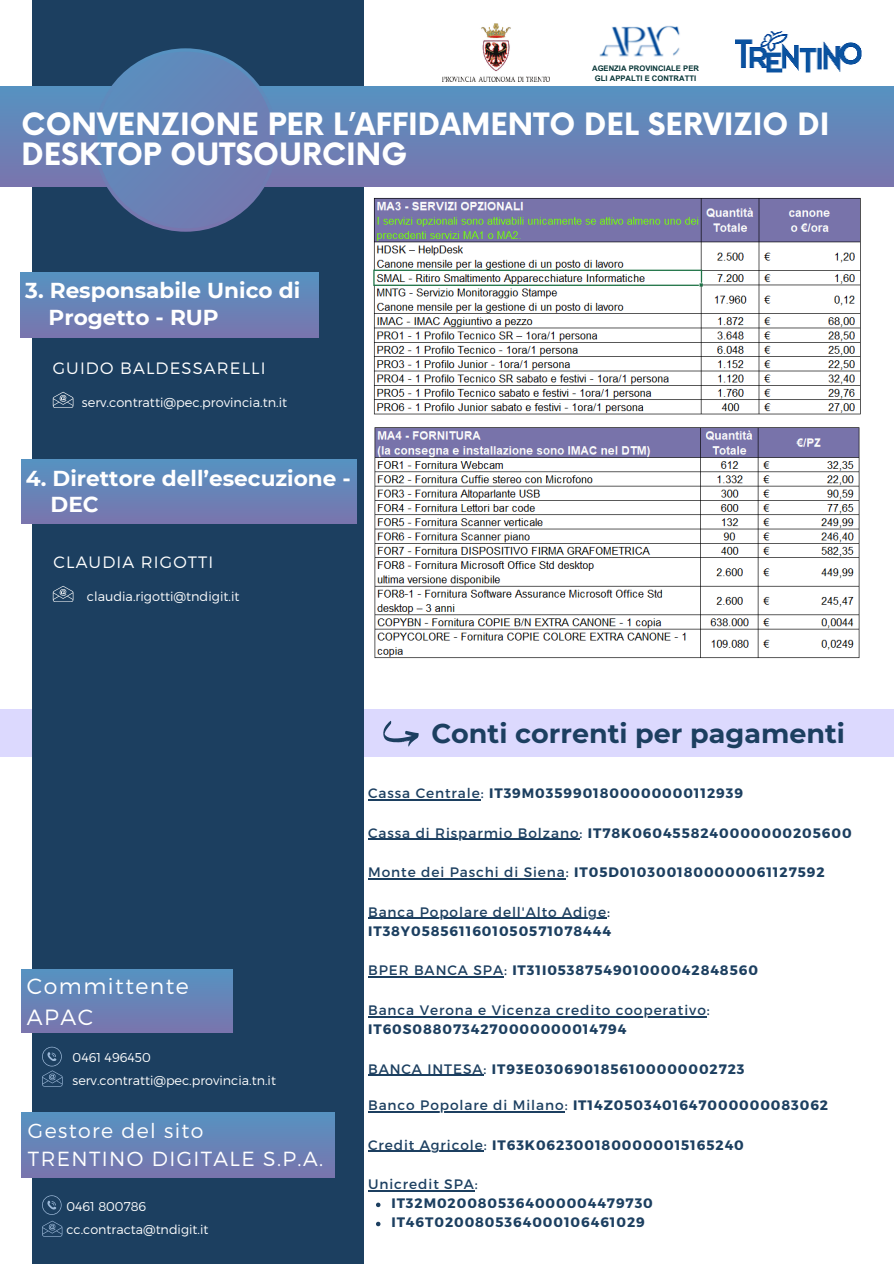
<style>
.page{position:relative;width:894px;height:1264px;background:#fff}
.page>*{position:absolute;margin:0;border:0;box-sizing:border-box;transform-origin:0 0}
.t1{font:700 30px/29.2px "Now";color:#fff}
.t2{font:700 27px "Montserrat";color:#1c3f60}
.t3{font:300 22.05px/30.3px "Montserrat";letter-spacing:.07em;color:#fff}
.t4{font:700 21.6px "Montserrat";color:#fff}
.t5{font:300 20.4px/28.2px "Montserrat";letter-spacing:.07em;color:#fff}
.t6{font:300 16.5px "Montserrat";letter-spacing:.07em;color:#fff}
.t7{font:700 13.65px "Montserrat";letter-spacing:.065em;color:#1c3f60}
.t8{font:13.65px/19.2px "Montserrat";letter-spacing:.065em;color:#1c3f60}
.t9{font:300 12.9px "Montserrat";color:#fff}
.t10{font:300 12.75px "Montserrat";color:#fff}
.t11{font:700 7.65px "Arial MT Pro";color:#053435}
.s1{font-weight:400}
.s2{font-weight:700}
</style>
<div class="page">
<div style="left:0;top:709px;width:893px;height:48px;background:#dcd9fe"></div>
<div style="left:32px;top:0;width:331px;height:1263px;background:#1c3f60"></div>
<div style="left:0;top:86px;width:893px;height:101px;background:linear-gradient(to bottom,#5692c1,#7974ad)"></div>
<svg style="left:94px;top:48px;width:183px;height:184px"></svg>
<img style="left:599px;top:26px;width:81px;height:31px">
<img style="left:735px;top:32px;width:125px;height:41px">
<img style="left:442px;top:24px;width:107px;height:57px">
<svg style="left:42px;top:1220px;width:20px;height:16px"></svg>
<svg style="left:42px;top:1195px;width:19px;height:19px"></svg>
<svg style="left:42px;top:1046px;width:20px;height:40px"></svg>
<svg style="left:383px;top:720px;width:35px;height:26px"></svg>
<div style="left:22px;top:969px;width:210px;height:63px;background:linear-gradient(to bottom,#5693c1,#7975ad)"></div>
<div style="left:22px;top:1112px;width:313px;height:65px;background:linear-gradient(to bottom,#5692c1,#7975ae)"></div>
<div style="left:22px;top:460px;width:334px;height:63px;background:linear-gradient(to bottom,#5692c1,#7975ad)"></div>
<svg style="left:53px;top:586px;width:20px;height:15px"></svg>
<div style="left:20px;top:272px;width:299px;height:65px;background:linear-gradient(to bottom,#5692c1,#7975ae)"></div>
<svg style="left:53px;top:392px;width:20px;height:15px"></svg>
<img style="left:373px;top:197px;width:488px;height:218px">
<img style="left:374px;top:427px;width:486px;height:232px">
<hr style="left:368px;top:799px;width:112px;height:1px;background:#1c3f60">
<hr style="left:368px;top:839px;width:211px;height:1px;background:#1c3f60">
<hr style="left:368px;top:878px;width:197px;height:1px;background:#1c3f60">
<hr style="left:368px;top:917px;width:239px;height:2px;background:#1c3f60">
<hr style="left:368px;top:976px;width:136px;height:1px;background:#1c3f60">
<hr style="left:368px;top:1016px;width:338px;height:1px;background:#1c3f60">
<hr style="left:368px;top:1074px;width:115px;height:1px;background:#1c3f60">
<hr style="left:368px;top:1111px;width:196px;height:1px;background:#1c3f60">
<hr style="left:368px;top:1150px;width:115px;height:1px;background:#1c3f60">
<hr style="left:368px;top:1190px;width:107px;height:1px;background:#1c3f60">
<svg style="left:376px;top:1202px;width:4px;height:5px"></svg>
<svg style="left:376px;top:1221px;width:4px;height:5px"></svg>
<p class="t11" style="left:592px;top:65px;width:108px">AGENZIA PROVINCIALE PER</p>
<h6 class="t11" style="left:594px;top:76px;width:103px">GLI APPALTI E CONTRATTI</h6>
<p class="t1" style="left:22px;top:112px;width:809px">CONVENZIONE PER L’AFFIDAMENTO DEL SERVIZIO DI<br>DESKTOP OUTSOURCING</p>
<h3 class="t4" style="left:25px;top:277px;width:276px">3. Responsabile Unico di</h3>
<p class="t4" style="left:49px;top:304px;width:172px">Progetto - RUP</p>
<h2 class="t6" style="left:53px;top:357px;width:214px">GUIDO BALDESSARELLI</h2>
<p class="t9" style="left:82px;top:394px;width:207px">serv.contratti@pec.provincia.tn.it</p>
<h4 class="t4" style="left:26px;top:465px;width:326px">4. Direttore dell’esecuzione -</h4>
<p class="t4" style="left:51px;top:491px;width:50px">DEC</p>
<h4 class="t6" style="left:53px;top:551px;width:161px">CLAUDIA RIGOTTI</h4>
<p class="t9" style="left:87px;top:588px;width:154px">claudia.rigotti@tndigit.it</p>
<h6 class="t3" style="left:27px;top:970px;width:163px">Committente<br>APAC</h6>
<p class="t10" style="left:73px;top:1049px;width:80px">0461 496450</p>
<p class="t10" style="left:73px;top:1072px;width:205px">serv.contratti@pec.provincia.tn.it</p>
<p class="t5" style="left:28px;top:1115px;width:296px">Gestore del sito<br>TRENTINO DIGITALE S.P.A.</p>
<p class="t10" style="left:66px;top:1197px;width:81px">0461 800786</p>
<p class="t10" style="left:66px;top:1220px;width:143px">cc.contracta@tndigit.it</p>
<p class="t2" style="left:431px;top:717px;width:415px">Conti correnti per pagamenti</p>
<p class="t7" style="left:368px;top:784px;width:376px"><span class="s1">Cassa Centrale:</span> IT39M0359901800000000112939</p>
<p class="t7" style="left:368px;top:824px;width:485px"><span class="s1">Cassa di Risparmio Bolzano:</span> IT78K0604558240000000205600</p>
<p class="t7" style="left:368px;top:863px;width:458px"><span class="s1">Monte dei Paschi di Siena:</span> IT05D0103001800000061127592</p>
<p class="t8" style="left:368px;top:901px;width:244px">Banca Popolare dell'Alto Adige:<br><span class="s2">IT38Y0585611601050571078444</span></p>
<p class="t7" style="left:368px;top:961px;width:391px"><span class="s1">BPER BANCA SPA:</span> IT31I0538754901000042848560</p>
<p class="t8" style="left:368px;top:999px;width:343px">Banca Verona e Vicenza credito cooperativo:<br><span class="s2">IT60S0880734270000000014794</span></p>
<p class="t7" style="left:368px;top:1059px;width:378px"><span class="s1">BANCA INTESA:</span> IT93E0306901856100000002723</p>
<p class="t7" style="left:368px;top:1096px;width:461px"><span class="s1">Banco Popolare di Milano:</span> IT14Z0503401647000000083062</p>
<p class="t7" style="left:368px;top:1135px;width:377px"><span class="s1">Credit Agricole:</span> IT63K0623001800000015165240</p>
<h1 class="t8" style="left:368px;top:1173px;width:111px">Unicredit SPA:</h1>
<p class="t7" style="left:391px;top:1194px;width:263px">IT32M0200805364000004479730</p>
<h4 class="t7" style="left:391px;top:1213px;width:255px">IT46T0200805364000106461029</h4>
</div>
